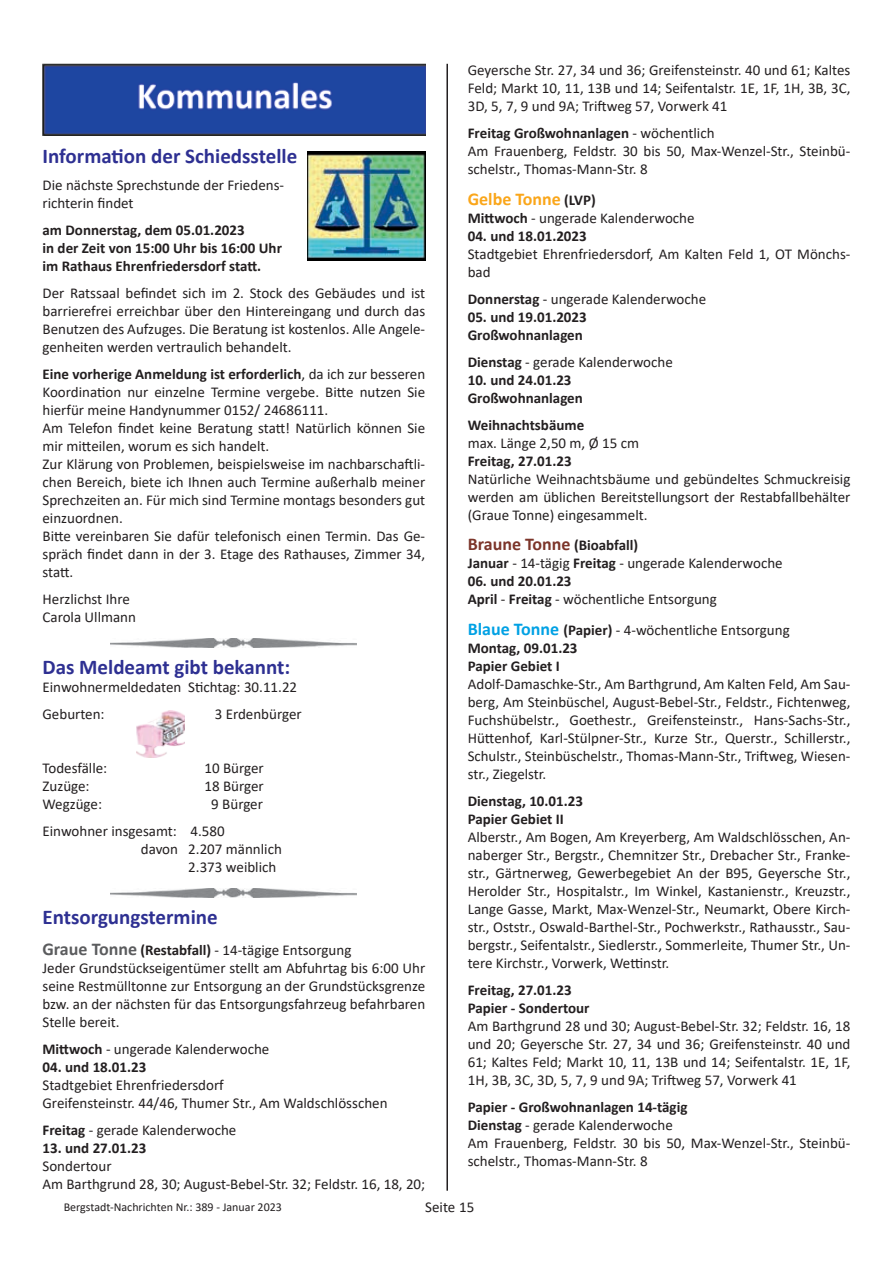
<style>
.page{position:relative;width:893px;height:1263px;background:#fff}
.page>*{position:absolute;margin:0;border:0;box-sizing:border-box;transform-origin:0 0}
.t1{font:700 21px "Calibri";color:#2e3092}
.t2{font:700 18px "Calibri";color:#7c352a}
.t3{font:700 18px "Calibri";color:#faa61a}
.t4{font:15px/18px "Calibri";color:#231f20}
.t5{font:700 15px/18px "Calibri";color:#231f20}
.t6{font:12px "Calibri";color:#231f20}
.s1{font-weight:700}
.s2{font-size:15px;color:#231f20}
.s3{font-weight:400}
.s4{font-size:18px;color:#00a1e4}
.s5{font-weight:700;font-size:18px;color:#5b5c5e}
</style>
<div class="page">
<hr style="left:446px;top:64px;width:2px;height:1127px;background:#231f20">
<img style="left:111px;top:639px;width:246px;height:8px">
<img style="left:136px;top:711px;width:49px;height:47px">
<img style="left:111px;top:889px;width:246px;height:8px">
<img style="left:43px;top:64px;width:382px;height:71px">
<img style="left:307px;top:151px;width:118px;height:109px">
<p class="t4" style="left:468px;top:61px;width:384px;text-align:justify">Geyersche Str. 27, 34 und 36; Greifensteinstr. 40 und 61; Kaltes Feld; Markt 10, 11, 13B und 14; Seifentalstr. 1E, 1F, 1H, 3B, 3C, 3D, 5, 7, 9 und 9A; Triftweg 57, Vorwerk 41</p>
<p class="t4" style="left:468px;top:124px;width:384px"><span class="s1">Freitag Großwohnanlagen</span> - wöchentlich<br>Am Frauenberg, Feldstr. 30 bis 50, Max-Wenzel-Str., Steinbü&shy;schelstr., Thomas-Mann-Str. 8</p>
<p class="t3" style="left:468px;top:186px;width:129px">Gelbe Tonne <span class="s2">(LVP)</span></p>
<p class="t4" style="left:468px;top:208px;width:228px"><span class="s1">Mittwoch</span> - ungerade Kalenderwoche</p>
<p class="t5" style="left:468px;top:226px;width:121px">04. und 18.01.2023</p>
<p class="t4" style="left:468px;top:244px;width:384px">Stadtgebiet Ehrenfriedersdorf, Am Kalten Feld 1, OT Mönchs&shy;bad</p>
<p class="t4" style="left:468px;top:289px;width:240px"><span class="s1">Donnerstag</span> - ungerade Kalenderwoche</p>
<p class="t5" style="left:468px;top:307px;width:121px">05. und 19.01.2023<br>Großwohnanlagen</p>
<p class="t4" style="left:468px;top:352px;width:207px"><span class="s1">Dienstag</span> - gerade Kalenderwoche</p>
<p class="t5" style="left:468px;top:370px;width:117px">10. und 24.01.23<br>Großwohnanlagen</p>
<p class="t5" style="left:468px;top:415px;width:118px">Weihnachtsbäume</p>
<p class="t4" style="left:468px;top:433px;width:173px">max. Länge 2,50 m, Ø 15 cm</p>
<p class="t5" style="left:468px;top:451px;width:105px">Freitag, 27.01.23</p>
<p class="t4" style="left:468px;top:469px;width:384px;text-align:justify">Natürliche Weihnachtsbäume und gebündeltes Schmuckreisig werden am üblichen Bereitstellungsort der Restabfallbehälter (Graue Tonne) eingesammelt.</p>
<p class="t2" style="left:468px;top:532px;width:172px">Braune Tonne <span class="s2">(Bioabfall)</span></p>
<p class="t4" style="left:468px;top:554px;width:316px"><span class="s1">Januar</span> - 14-tägig <span class="s1">Freitag</span> - ungerade Kalenderwoche</p>
<p class="t5" style="left:468px;top:572px;width:251px">06. und 20.01.23<br>April <span class="s3">-</span> Freitag <span class="s3">- wöchentliche Entsorgung</span></p>
<p class="t5" style="left:468px;top:621px;width:323px"><span class="s4">Blaue Tonne</span> (Papier) <span class="s3">- 4-wöchentliche Entsorgung<br></span>Montag, 09.01.23<br>Papier Gebiet I</p>
<p class="t4" style="left:468px;top:674px;width:384px;text-align:justify">Adolf-Damaschke-Str., Am Barthgrund, Am Kalten Feld, Am Sau&shy;berg, Am Steinbüschel, August-Bebel-Str., Feldstr., Fichtenweg, Fuchshübelstr., Goethestr., Greifensteinstr., Hans-Sachs-Str., Hüttenhof, Karl-Stülpner-Str., Kurze Str., Querstr., Schillerstr., Schulstr., Steinbüschelstr., Thomas-Mann-Str., Triftweg, Wiesen&shy;str., Ziegelstr.</p>
<p class="t5" style="left:468px;top:792px;width:117px">Dienstag, 10.01.23<br>Papier Gebiet II</p>
<p class="t4" style="left:468px;top:827px;width:384px;text-align:justify">Alberstr., Am Bogen, Am Kreyerberg, Am Waldschlösschen, An&shy;naberger Str., Bergstr., Chemnitzer Str., Drebacher Str., Franke&shy;str., Gärtnerweg, Gewerbegebiet An der B95, Geyersche Str., Herolder Str., Hospitalstr., Im Winkel, Kastanienstr., Kreuzstr., Lange Gasse, Markt, Max-Wenzel-Str., Neumarkt, Obere Kirch&shy;str., Oststr., Oswald-Barthel-Str., Pochwerkstr., Rathausstr., Sau&shy;bergstr., Seifentalstr., Siedlerstr., Sommerleite, Thumer Str., Un&shy;tere Kirchstr., Vorwerk, Wettinstr.</p>
<p class="t5" style="left:468px;top:981px;width:123px">Freitag, 27.01.23<br>Papier - Sondertour</p>
<p class="t4" style="left:468px;top:1016px;width:384px;text-align:justify">Am Barthgrund 28 und 30; August-Bebel-Str. 32; Feldstr. 16, 18 und 20; Geyersche Str. 27, 34 und 36; Greifensteinstr. 40 und 61; Kaltes Feld; Markt 10, 11, 13B und 14; Seifentalstr. 1E, 1F, 1H, 3B, 3C, 3D, 5, 7, 9 und 9A; Triftweg 57, Vorwerk 41</p>
<p class="t4" style="left:468px;top:1097px;width:384px"><span class="s1">Papier - Großwohnanlagen 14-tägig<br>Dienstag</span> - gerade Kalenderwoche<br>Am Frauenberg, Feldstr. 30 bis 50, Max-Wenzel-Str., Steinbü&shy;schelstr., Thomas-Mann-Str. 8</p>
<h1 class="t1" style="left:43px;top:141px;width:256px">Information der Schiedsstelle</h1>
<p class="t4" style="left:43px;top:176px;width:243px">Die nächste Sprechstunde der Friedens&shy;richterin findet</p>
<p class="t5" style="left:43px;top:221px;width:241px">am Donnerstag, dem 05.01.2023<br>in der Zeit von 15:00 Uhr bis 16:00 Uhr im Rathaus Ehrenfriedersdorf statt.</p>
<p class="t4" style="left:43px;top:284px;width:384px;text-align:justify">Der Ratssaal befindet sich im 2. Stock des Gebäudes und ist barrierefrei erreichbar über den Hintereingang und durch das Benutzen des Aufzuges. Die Beratung ist kostenlos. Alle Angele&shy;genheiten werden vertraulich behandelt.</p>
<p class="t4" style="left:43px;top:365px;width:384px"><span class="s1">Eine vorherige Anmeldung ist erforderlich</span>, da ich zur besseren Koordination nur einzelne Termine vergebe. Bitte nutzen Sie hierfür meine Handynummer 0152/ 24686111.<br>Am Telefon findet keine Beratung statt! Natürlich können Sie mir mitteilen, worum es sich handelt.<br>Zur Klärung von Problemen, beispielsweise im nachbarschaftli&shy;chen Bereich, biete ich Ihnen auch Termine außerhalb meiner Sprechzeiten an. Für mich sind Termine montags besonders gut einzuordnen.<br>Bitte vereinbaren Sie dafür telefonisch einen Termin. Das Ge&shy;spräch findet dann in der 3. Etage des Rathauses, Zimmer 34, statt.</p>
<p class="t4" style="left:43px;top:590px;width:95px">Herzlichst Ihre<br>Carola Ullmann</p>
<h1 class="t1" style="left:43px;top:652px;width:249px">Das Meldeamt gibt bekannt:</h1>
<p class="t4" style="left:43px;top:673px;width:256px;line-height:27px">Einwohnermeldedaten Stichtag: 30.11.22<br>Geburten:</p>
<p class="t4" style="left:215px;top:705px;width:88px">3 Erdenbürger</p>
<p class="t4" style="left:43px;top:759px;width:66px">Todesfälle:</p>
<p class="t4" style="left:205px;top:759px;width:61px">10 Bürger</p>
<p class="t4" style="left:43px;top:777px;width:49px">Zuzüge:</p>
<p class="t4" style="left:205px;top:777px;width:61px">18 Bürger</p>
<p class="t4" style="left:43px;top:795px;width:61px">Wegzüge:</p>
<p class="t4" style="left:43px;top:790px;width:222px;line-height:27px;text-indent:169px">9 Bürger<br>Einwohner insgesamt: 4.580</p>
<p class="t4" style="left:188px;top:840px;width:95px;text-indent:-47px">davon 2.207 männlich<br>2.373 weiblich</p>
<h1 class="t1" style="left:43px;top:902px;width:177px">Entsorgungstermine</h1>
<p class="t4" style="left:43px;top:941px;width:384px"><span class="s5">Graue Tonne</span> <span class="s1">(Restabfall)</span> - 14-tägige Entsorgung<br>Jeder Grundstückseigentümer stellt am Abfuhrtag bis 6:00 Uhr seine Restmülltonne zur Entsorgung an der Grundstücksgrenze bzw. an der nächsten für das Entsorgungsfahrzeug befahrbaren Stelle bereit.</p>
<p class="t4" style="left:43px;top:1040px;width:228px"><span class="s1">Mittwoch</span> - ungerade Kalenderwoche</p>
<p class="t5" style="left:43px;top:1058px;width:105px">04. und 18.01.23</p>
<p class="t4" style="left:43px;top:1076px;width:347px">Stadtgebiet Ehrenfriedersdorf<br>Greifensteinstr. 44/46, Thumer Str., Am Waldschlösschen</p>
<p class="t4" style="left:43px;top:1121px;width:195px"><span class="s1">Freitag</span> - gerade Kalenderwoche</p>
<p class="t5" style="left:43px;top:1139px;width:105px">13. und 27.01.23</p>
<p class="t4" style="left:43px;top:1157px;width:384px">Sondertour<br>Am Barthgrund 28, 30; August-Bebel-Str. 32; Feldstr. 16, 18, 20;</p>
<p class="t6" style="left:64px;top:1199px;width:220px">Bergstadt-Nachrichten Nr.: 389 - Januar 2023</p>
<p class="t4" style="left:425px;top:1197px;width:51px">Seite 15</p>
</div>
